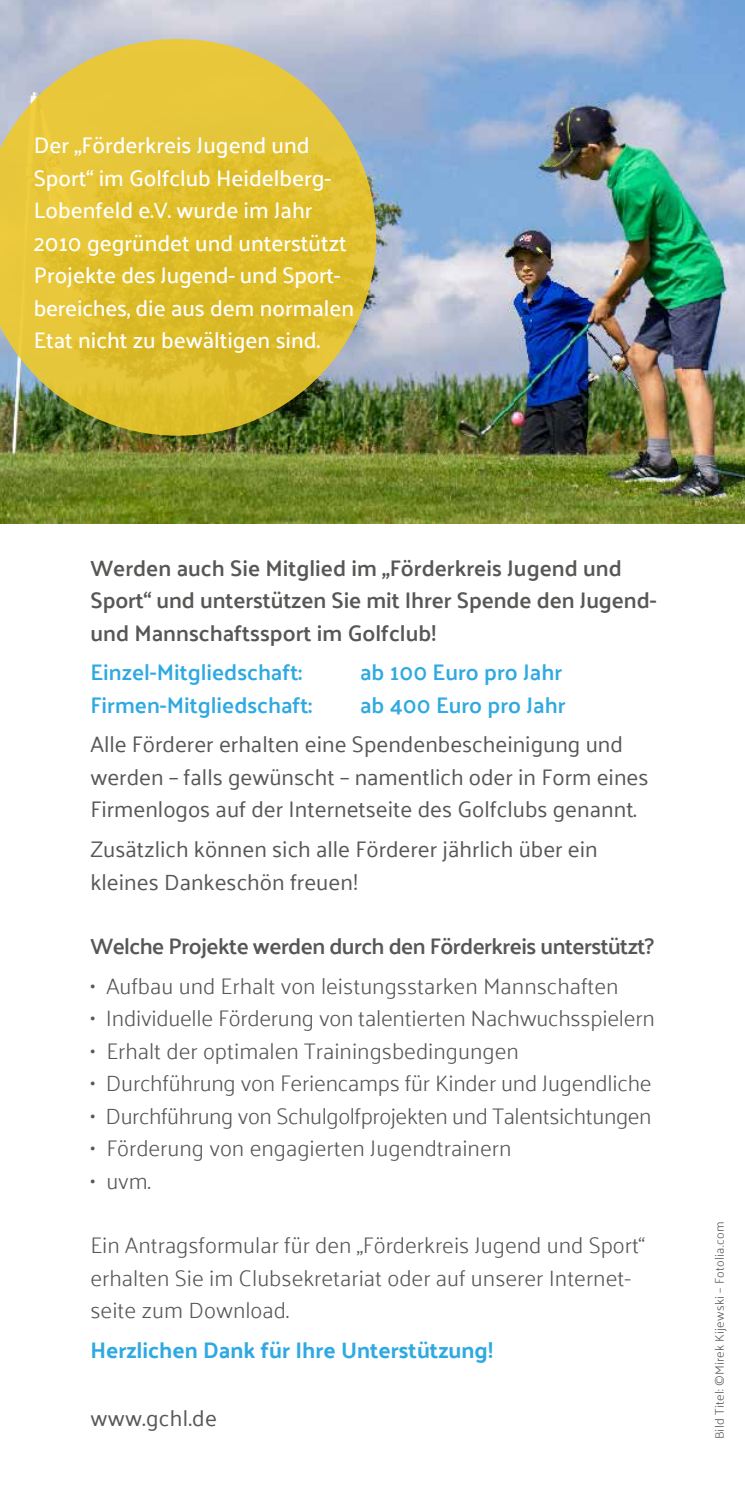
<style>
.page{position:relative;width:745px;height:1489px;background:#fff}
.page>*{position:absolute;margin:0;border:0;box-sizing:border-box;transform-origin:0 0}
.t1{font:300 22.5px/32.5px "Palanquin";color:#575756}
.t2{font:22.5px/32.5px "Palanquin";color:#575756}
.t3{font:500 22.5px/32.5px "Palanquin";color:#fff}
.t4{font:600 22.5px/32.5px "Palanquin";letter-spacing:-.005em;color:#575756}
.t5{font:600 22.5px "Palanquin";color:#2fa9e1}
.t6{font:300 22.5px "Palanquin";letter-spacing:-.02em;color:#575756}
.t7{font:600 22.5px "Palanquin";letter-spacing:-.025em;color:#575756}
.t8{font:700 22.5px "Palanquin";color:#2fa9e1}
.t9{font:22.5px "Palanquin";letter-spacing:.02em;color:#575756}
.t10{font:300 12.5px "Palanquin";letter-spacing:.02em;color:#575756}
</style>
<div class="page">
<img style="left:0;top:0;width:744px;height:523px">
<svg style="left:0;top:39px;width:376px;height:396px;background:#d1ba44"></svg>
<p class="t3" style="left:34px;top:129px;width:322px">Der „Förderkreis Jugend und<br>Sport“ im Golfclub Heidelberg-<br>Lobenfeld e.V. wurde im Jahr<br>2010 gegründet und unterstützt<br>Projekte des Jugend- und Sport&shy;bereiches, die aus dem normalen<br>Etat nicht zu bewältigen sind.</p>
<p class="t4" style="left:90px;top:551px;width:567px">Werden auch Sie Mitglied im „Förderkreis Jugend und<br>Sport“ und unterstützen Sie mit Ihrer Spende den Jugend&shy;und Mannschaftssport im Golfclub!</p>
<p class="t5" style="left:90px;top:659px;width:213px">Einzel-Mitgliedschaft:</p>
<p class="t5" style="left:360px;top:659px;width:203px">ab 100 Euro pro Jahr</p>
<p class="t5" style="left:90px;top:692px;width:223px">Firmen-Mitgliedschaft:</p>
<p class="t5" style="left:360px;top:692px;width:207px">ab 400 Euro pro Jahr</p>
<p class="t2" style="left:90px;top:728px;width:559px">Alle Förderer erhalten eine Spendenbescheinigung und werden – falls gewünscht – namentlich oder in Form eines<br>Firmenlogos auf der Internetseite des Golfclubs genannt.</p>
<p class="t2" style="left:90px;top:833px;width:508px">Zusätzlich können sich alle Förderer jährlich über ein kleines Dankeschön freuen!</p>
<p class="t7" style="left:90px;top:933px;width:565px">Welche Projekte werden durch den Förderkreis unterstützt?</p>
<p class="t1" style="left:90px;top:969px;width:529px">• Aufbau und Erhalt von leistungsstarken Mannschaften</p>
<p class="t1" style="left:90px;top:1002px;width:565px">• Individuelle Förderung von talentierten Nachwuchsspielern</p>
<p class="t1" style="left:90px;top:1034px;width:429px">• Erhalt der optimalen Trainingsbedingungen</p>
<p class="t1" style="left:90px;top:1066px;width:562px">• Durchführung von Feriencamps für Kinder und Jugendliche</p>
<p class="t6" style="left:90px;top:1102px;width:562px">• Durchführung von Schulgolfprojekten und Talentsichtungen</p>
<p class="t1" style="left:90px;top:1131px;width:422px">• Förderung von engagierten Jugendtrainern</p>
<p class="t1" style="left:90px;top:1164px;width:62px">• uvm.</p>
<p class="t1" style="left:90px;top:1228px;width:555px">Ein Antragsformular für den „Förderkreis Jugend und Sport“ erhalten Sie im Clubsekretariat oder auf unserer Internet&shy;seite zum Download.</p>
<p class="t8" style="left:90px;top:1336px;width:404px">Herzlichen Dank für Ihre Unterstützung!</p>
<p class="t9" style="left:90px;top:1405px;width:128px">www.gchl.de</p>
<p class="t10" style="left:711px;top:1439px;width:219px;rotate:-90deg">Bild Titel: ©Mirek Kijewski – Fotolia.com</p>
</div>
